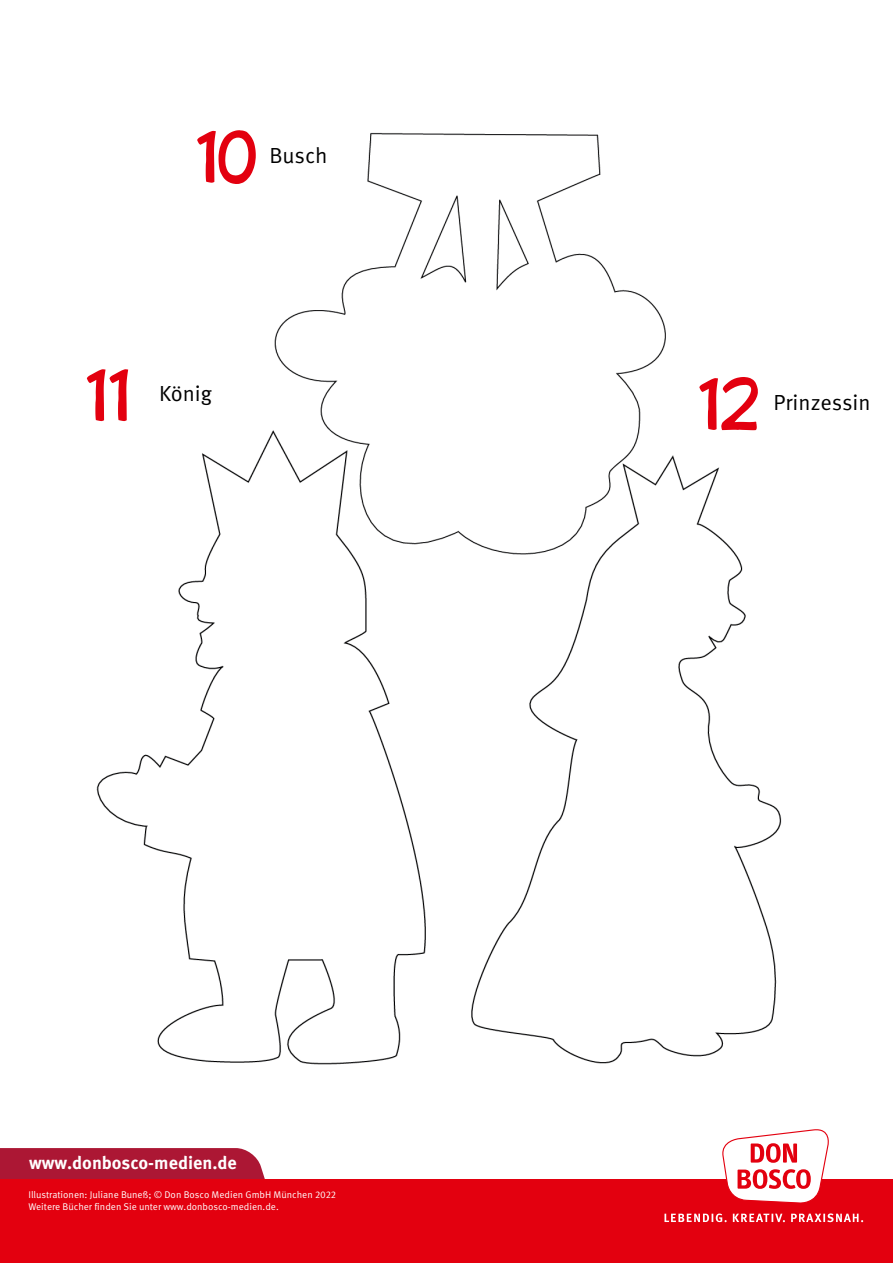
<style>
.page{position:relative;width:893px;height:1263px;background:#fff}
.page>*{position:absolute;margin:0;border:0;box-sizing:border-box;transform-origin:0 0}
.t1{font:76.8px "Playtime With Hot Toddies";color:#e3000f}
.t2{font:21.9px "Meta OT Norm";color:#000}
.t3{font:700 18px "Meta OT";color:#fff}
.t4{font:9.75px/11.7px "Meta OT Norm";color:#fff}
</style>
<div class="page">
<div style="left:0;top:1148px;width:265px;height:31px;background:#ac1734"></div>
<div style="left:0;top:1179px;width:893px;height:84px;background:#e3000f"></div>
<svg style="left:722px;top:1129px;width:107px;height:74px"></svg>
<svg style="left:664px;top:1213px;width:199px;height:9px"></svg>
<img style="left:96px;top:132px;width:686px;height:933px">
<p class="t1" style="left:195px;top:110px;width:64px">10</p>
<p class="t2" style="left:269px;top:142px;width:60px">Busch</p>
<p class="t1" style="left:85px;top:349px;width:47px">11</p>
<p class="t1" style="left:697px;top:358px;width:66px">12</p>
<p class="t2" style="left:159px;top:381px;width:55px">König</p>
<p class="t2" style="left:773px;top:389px;width:98px">Prinzessin</p>
<h3 class="t3" style="left:29px;top:1151px;width:209px">www.donbosco-medien.de</h3>
<p class="t4" style="left:28px;top:1189px;width:309px">Illustrationen: Juliane Buneß; © Don Bosco Medien GmbH München 2022<br>Weitere Bücher finden Sie unter www.donbosco-medien.de.</p>
</div>
